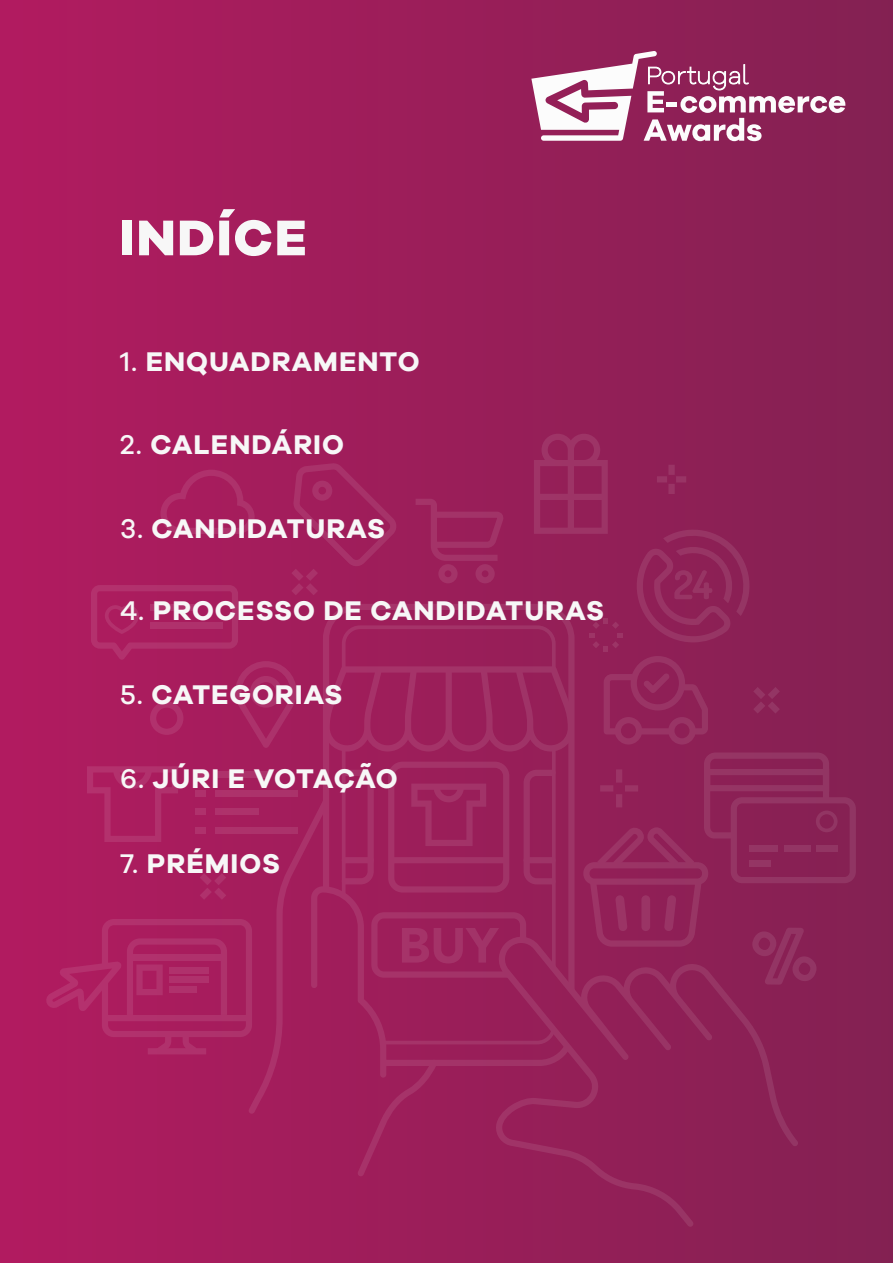
<style>
.page{position:relative;width:893px;height:1263px;background:#fff}
.page>*{position:absolute;margin:0;border:0;box-sizing:border-box;transform-origin:0 0}
.t1{font:800 51.75px "Galano Grotesque";letter-spacing:.035em;color:#f7f7f7}
.t2{font:700 27.9px "Galano Grotesque";letter-spacing:.035em;color:#f7f7f7}
.t3{font:700 27.9px "Galano Grotesque";letter-spacing:.01em;color:#f7f7f7}
.s1{font-weight:500}
</style>
<div class="page">
<div style="left:0;top:0;width:893px;height:1263px;background:linear-gradient(to right,#b21b60,#832152)"></div>
<div style="left:248px;top:1077px;width:190px;height:99px;background:#a01d5b"></div>
<div style="left:496px;top:1077px;width:302px;height:150px;background:#901f56"></div>
<svg style="left:46px;top:434px;width:810px;height:643px;background:#9b215b"></svg>
<svg style="left:531px;top:51px;width:314px;height:90px"></svg>
<h1 class="t1" style="left:120px;top:205px;width:188px">INDÍCE</h1>
<p class="t2" style="left:120px;top:344px;width:301px"><span class="s1">1.</span> ENQUADRAMENTO</p>
<p class="t2" style="left:120px;top:427px;width:225px"><span class="s1">2.</span> CALENDÁRIO</p>
<p class="t2" style="left:120px;top:511px;width:267px"><span class="s1">3.</span> CANDIDATURAS</p>
<p class="t2" style="left:120px;top:594px;width:486px"><span class="s1">4.</span> PROCESSO DE CANDIDATURAS</p>
<p class="t2" style="left:120px;top:678px;width:224px"><span class="s1">5.</span> CATEGORIAS</p>
<p class="t3" style="left:120px;top:762px;width:279px"><span class="s1">6.</span> JÚRI E VOTAÇÃO</p>
<p class="t2" style="left:120px;top:846px;width:162px"><span class="s1">7.</span> PRÉMIOS</p>
</div>
